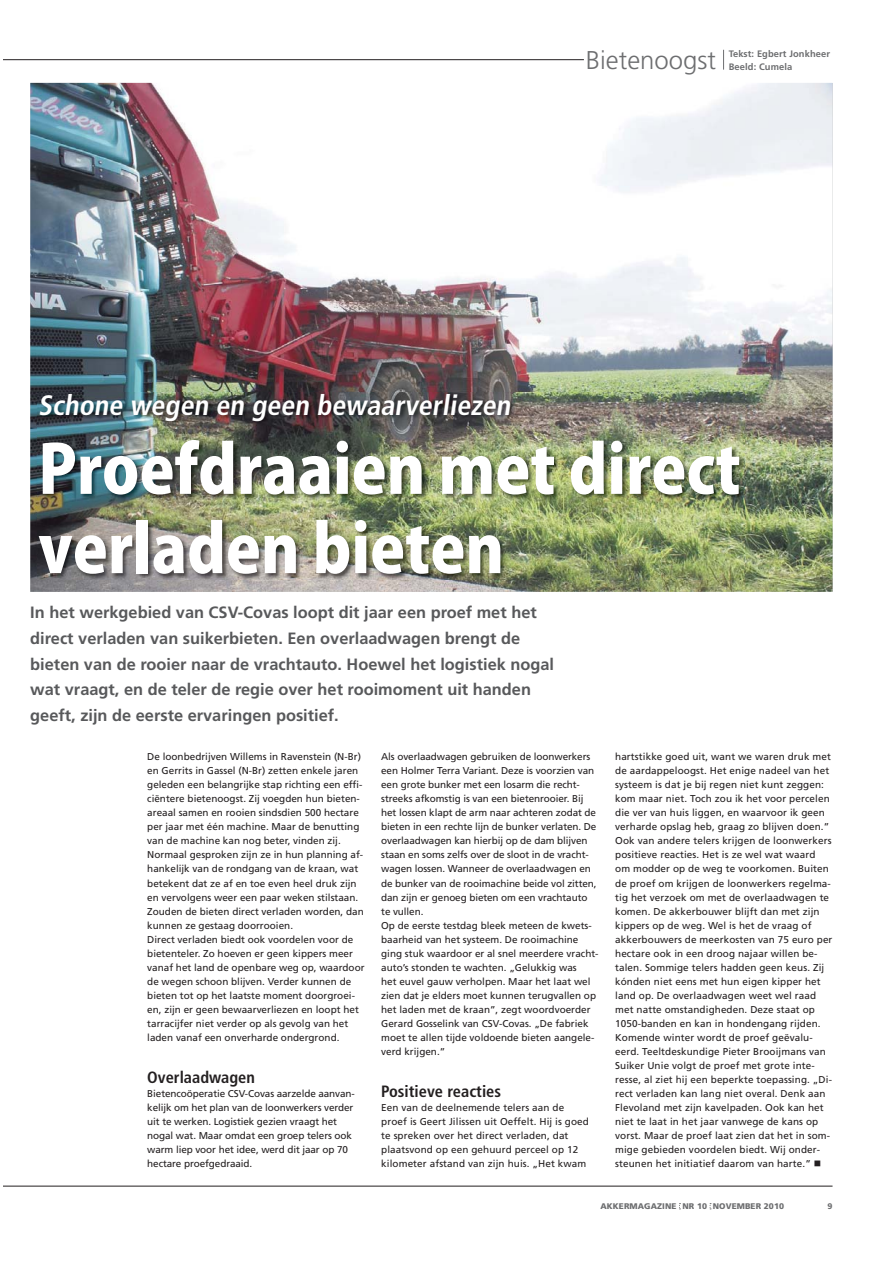
<style>
.page{position:relative;width:893px;height:1263px;background:#fff}
.page>*{position:absolute;margin:0;border:0;box-sizing:border-box;transform-origin:0 0}
.t1{font:66px/79.3px "Koz Go Pro Heavy 90 msp RKSJ H";color:#fff;scale:.95 1}
.t2{font:700 condensed 28.05px "Frutiger LT Std";color:#fff}
.t3{font:300 25.65px "Frutiger LT Std";color:#6d6e70}
.t4{font:700 16.35px/25.7px "Frutiger LT Std";color:#58595b}
.t5{font:700 condensed 16.35px "Frutiger LT Std";color:#231f20}
.t6{font:9.9px/14.1px "Frutiger LT Std";color:#231f20}
.t7{font:700 9.3px/13px "Frutiger LT Std";letter-spacing:.01em;color:#6d6e70}
.t8{font:900 8.25px "Frutiger LT Std";letter-spacing:.01em;color:#6d6e70}
</style>
<div class="page">
<hr style="left:4px;top:1186px;width:828px;height:1px;background:#231f20">
<hr style="left:4px;top:59px;width:580px;height:1px;background:#231f20">
<svg style="left:723px;top:50px;width:1px;height:20px"></svg>
<img style="left:30px;top:83px;width:802px;height:509px">
<img style="left:38px;top:392px;width:707px;height:188px">
<h3 class="t3" style="left:586px;top:49px;width:132px">Bietenoogst</h3>
<p class="t7" style="left:729px;top:48px;width:103px">Tekst: Egbert Jonkheer<br>Beeld: Cumela</p>
<h2 class="t2" style="left:38px;top:393px;width:477px">Schone wegen en geen bewaarverliezen</h2>
<h1 class="t1" style="left:38px;top:438px;width:741px">Proefdraaien met direct verladen bieten</h1>
<p class="t4" style="left:30px;top:601px;width:525px">In het werkgebied van CSV-Covas loopt dit jaar een proef met het direct verladen van suikerbieten. Een overlaadwagen brengt de bieten van de rooier naar de vrachtauto. Hoewel het logistiek nogal wat vraagt, en de teler de regie over het rooimoment uit handen geeft, zijn de eerste ervaringen positief.</p>
<p class="t6" style="left:147px;top:751px;width:219px">De loonbedrijven Willems in Ravenstein (N-Br) en Gerrits in Gassel (N-Br) zetten enkele jaren geleden een belangrijke stap richting een effi&shy;ciëntere bietenoogst. Zij voegden hun bieten&shy;areaal samen en rooien sindsdien 500 hectare per jaar met één machine. Maar de benutting van de machine kan nog beter, vinden zij.<br>Normaal gesproken zijn ze in hun planning af&shy;hankelijk van de rondgang van de kraan, wat betekent dat ze af en toe even heel druk zijn en vervolgens weer een paar weken stilstaan.<br>Zouden de bieten direct verladen worden, dan kunnen ze gestaag doorrooien.<br>Direct verladen biedt ook voordelen voor de bietenteler. Zo hoeven er geen kippers meer vanaf het land de openbare weg op, waardoor de wegen schoon blijven. Verder kunnen de bieten tot op het laatste moment doorgroei&shy;en, zijn er geen bewaarverliezen en loopt het tarracijfer niet verder op als gevolg van het laden vanaf een onverharde ondergrond.</p>
<h3 class="t5" style="left:147px;top:1070px;width:109px">Overlaadwagen</h3>
<p class="t6" style="left:147px;top:1087px;width:209px">Bietencoöperatie CSV-Covas aarzelde aanvan&shy;kelijk om het plan van de loonwerkers verder uit te werken. Logistiek gezien vraagt het nogal wat. Maar omdat een groep telers ook warm liep voor het idee, werd dit jaar op 70 hectare proefgedraaid.</p>
<p class="t6" style="left:615px;top:751px;width:219px">hartstikke goed uit, want we waren druk met de aardappeloogst. Het enige nadeel van het systeem is dat je bij regen niet kunt zeggen: kom maar niet. Toch zou ik het voor percelen die ver van huis liggen, en waarvoor ik geen verharde opslag heb, graag zo blijven doen.” Ook van andere telers krijgen de loonwerkers positieve reacties. Het is ze wel wat waard om modder op de weg te voorkomen. Buiten de proef om krijgen de loonwerkers regelma&shy;tig het verzoek om met de overlaadwagen te komen. De akkerbouwer blijft dan met zijn kippers op de weg. Wel is het de vraag of akkerbouwers de meerkosten van 75 euro per hectare ook in een droog najaar willen be&shy;talen. Sommige telers hadden geen keus. Zij kónden niet eens met hun eigen kipper het land op. De overlaadwagen weet wel raad met natte omstandigheden. Deze staat op 1050-banden en kan in hondengang rijden.<br>Komende winter wordt de proef geëvalu&shy;eerd. Teeltdeskundige Pieter Brooijmans van Suiker Unie volgt de proef met grote inte&shy;resse, al ziet hij een beperkte toepassing. „Di&shy;rect verladen kan lang niet overal. Denk aan Flevoland met zijn kavelpaden. Ook kan het niet te laat in het jaar vanwege de kans op vorst. Maar de proef laat zien dat het in som&shy;mige gebieden voordelen biedt. Wij onder&shy;steunen het initiatief daarom van harte.” ■</p>
<p class="t6" style="left:381px;top:751px;width:219px">Als overlaadwagen gebruiken de loonwerkers een Holmer Terra Variant. Deze is voorzien van een grote bunker met een losarm die recht&shy;streeks afkomstig is van een bietenrooier. Bij het lossen klapt de arm naar achteren zodat de bieten in een rechte lijn de bunker verlaten. De overlaadwagen kan hierbij op de dam blijven staan en soms zelfs over de sloot in de vracht&shy;wagen lossen. Wanneer de overlaadwagen en de bunker van de rooimachine beide vol zitten, dan zijn er genoeg bieten om een vrachtauto te vullen.<br>Op de eerste testdag bleek meteen de kwets&shy;baarheid van het systeem. De rooimachine ging stuk waardoor er al snel meerdere vracht&shy;auto’s stonden te wachten. „Gelukkig was<br>het euvel gauw verholpen. Maar het laat wel zien dat je elders moet kunnen terugvallen op het laden met de kraan”, zegt woordvoerder Gerard Gosselink van CSV-Covas. „De fabriek moet te allen tijde voldoende bieten aangele&shy;verd krijgen.”</p>
<h3 class="t5" style="left:381px;top:1084px;width:121px">Positieve reacties</h3>
<p class="t6" style="left:381px;top:1101px;width:209px">Een van de deelnemende telers aan de proef is Geert Jilissen uit Oeffelt. Hij is goed te spreken over het direct verladen, dat plaatsvond op een gehuurd perceel op 12 kilometer afstand van zijn huis. „Het kwam</p>
<p class="t8" style="left:600px;top:1203px;width:185px">AKKERMAGAZINE NR 10 NOVEMBER 2010</p>
<p class="t8" style="left:827px;top:1203px;width:7px">9</p>
</div>
